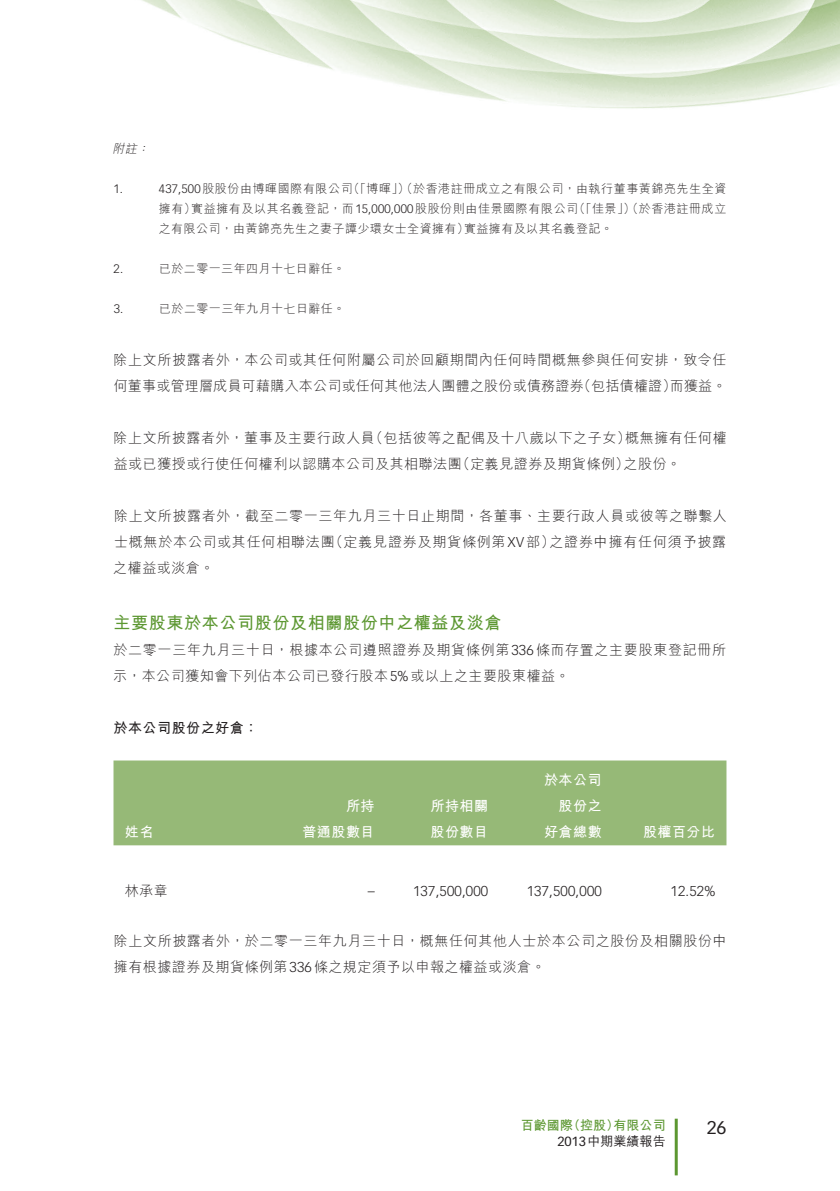
<style>
.page{position:relative;width:840px;height:1191px;background:#fff}
.page>*{position:absolute;margin:0;border:0;box-sizing:border-box;transform-origin:0 0}
.t1{font:18px "Vectora LT Std";color:#231f20}
.t2{font:700 17px "M Hei HK";letter-spacing:.04em;color:#5c9731}
.t3{font:300 14px/26px "M Hei HK";letter-spacing:.045em;color:#231f20}
.t4{font:300 14px "M Hei HK";letter-spacing:.015em;color:#231f20}
.t5{font:700 14px/26px "M Hei HK";letter-spacing:.04em;color:#fff;text-align:right}
.t6{font:300 14px "Vectora LT Std";letter-spacing:.015em;color:#231f20}
.t7{font:700 14px "M Hei HK";letter-spacing:.04em;color:#231f20}
.t8{font:500 13px/16px "M Hei HK";letter-spacing:.005em;color:#231f20}
.t9{font:700 13px "M Hei HK";letter-spacing:.005em;color:#5c9731}
.t10{font:300 12px "M Hei HK";letter-spacing:.045em;color:#231f20}
.t11{font:300 12px "Vectora LT Std";color:#231f20}
.t12{font:italic 300 12px "M Hei HK";color:#231f20}
.s1{font-family:"Vectora LT Std"}
.s2{font-weight:700;color:#5c9731}
.s3{font-family:"Vectora LT Std";font-weight:400}
</style>
<div class="page">
<img style="left:113px;top:0;width:726px;height:1176px">
<hr style="left:674px;top:1118px;width:3px;height:57px;background:#5c9731">
<div style="left:113px;top:760px;width:613px;height:85px;background:#96b977"></div>
<p class="t12" style="left:112px;top:142px;width:28px">附註</p>
<p class="t12" style="left:137px;top:142px;width:16px">：</p>
<p class="t11" style="left:113px;top:181px;width:11px">1.</p>
<p class="t11" style="left:114px;top:261px;width:11px">2.</p>
<p class="t10" style="left:348px;top:182px;width:380px">（「博暉」）（於香港註冊成立之有限公司，由執行董事黃錦亮先生全資</p>
<p class="t10" style="left:159px;top:182px;width:195px"><span class="s1">437,500</span>股股份由博暉國際有限公司</p>
<p class="t10" style="left:159px;top:202px;width:38px">擁有）</p>
<p class="t10" style="left:191px;top:202px;width:388px">實益擁有及以其名義登記，而<span class="s1">15,000,000</span>股股份則由佳景國際有限公司</p>
<p class="t10" style="left:573px;top:202px;width:154px">（「佳景」）（於香港註冊成立</p>
<p class="t10" style="left:159px;top:222px;width:311px">之有限公司，由黃錦亮先生之妻子譚少環女士全資擁有）</p>
<p class="t10" style="left:159px;top:262px;width:187px">已於二零一三年四月十七日辭任。</p>
<p class="t10" style="left:463px;top:222px;width:150px">實益擁有及以其名義登記。</p>
<p class="t10" style="left:159px;top:302px;width:187px">已於二零一三年九月十七日辭任。</p>
<p class="t11" style="left:114px;top:301px;width:11px">3.</p>
<p class="t3" style="left:113px;top:346px;width:614px;text-align:right">除上文所披露者外，本公司或其任何附屬公司於回顧期間內任何時間概無參與任何安排，致令任而獲益。</p>
<p class="t3" style="left:576px;top:372px;width:101px">（包括債權證）</p>
<p class="t4" style="left:114px;top:378px;width:471px">何董事或管理層成員可藉購入本公司或任何其他法人團體之股份或債務證券</p>
<p class="t3" style="left:625px;top:424px;width:103px">概無擁有任何權</p>
<p class="t3" style="left:369px;top:424px;width:263px">（包括彼等之配偶及十八歲以下之子女）</p>
<p class="t3" style="left:113px;top:424px;width:263px">除上文所披露者外，董事及主要行政人員</p>
<p class="t3" style="left:456px;top:450px;width:174px">（定義見證券及期貨條例）</p>
<p class="t3" style="left:114px;top:450px;width:349px">益或已獲授或行使任何權利以認購本公司及其相聯法團</p>
<p class="t3" style="left:114px;top:502px;width:614px;text-align:right">除上文所披露者外，截至二零一三年九月三十日止期間，各董事、主要行政人員或彼等之聯繫人之證券中擁有任何須予披露</p>
<p class="t3" style="left:623px;top:450px;width:59px">之股份。</p>
<p class="t3" style="left:329px;top:528px;width:227px">（定義見證券及期貨條例第<span class="s1">XV</span>部）</p>
<p class="t3" style="left:113px;top:528px;width:223px">士概無於本公司或其任何相聯法團之權益或淡倉。</p>
<p class="t2" style="left:113px;top:610px;width:389px">主要股東於本公司股份及相關股份中之權益及淡倉</p>
<p class="t3" style="left:113px;top:636px;width:614px">於二零一三年九月三十日，根據本公司遵照證券及期貨條例第<span class="s1">336</span>條而存置之主要股東登記冊所示，本公司獲知會下列佔本公司已發行股本<span class="s1">5%</span>或以上之主要股東權益。</p>
<p class="t7" style="left:113px;top:717px;width:146px">於本公司股份之好倉：</p>
<p class="t5" style="left:125px;top:817px;width:30px">姓名</p>
<p class="t5" style="left:302px;top:791px;width:74px">所持<br>普通股數目</p>
<p class="t5" style="left:430px;top:791px;width:59px;text-align:left">所持相關股份數目</p>
<p class="t5" style="left:543px;top:765px;width:59px">於本公司股份之</p>
<p class="t5" style="left:543px;top:817px;width:59px">好倉總數</p>
<p class="t5" style="left:642px;top:817px;width:74px">股權百分比</p>
<p class="t3" style="left:125px;top:877px;width:45px">林承章</p>
<p class="t3" style="left:114px;top:927px;width:614px">除上文所披露者外，於二零一三年九月三十日，概無任何其他人士於本公司之股份及相關股份中擁有根據證券及期貨條例第<span class="s1">336</span>條之規定須予以申報之權益或淡倉。</p>
<p class="t6" style="left:670px;top:882px;width:46px">12.52%</p>
<p class="t6" style="left:413px;top:882px;width:77px">137,500,000</p>
<p class="t6" style="left:526px;top:882px;width:77px">137,500,000</p>
<p class="t6" style="left:367px;top:882px;width:8px">–</p>
<p class="t9" style="left:567px;top:1116px;width:53px">（控股）</p>
<p class="t8" style="left:557px;top:1116px;width:110px;text-indent:-37px"><span class="s2">百齡國際<br></span><span class="s3">2013</span>中期業績報告</p>
<p class="t1" style="left:706px;top:1116px;width:21px">26</p>
<p class="t9" style="left:613px;top:1116px;width:54px">有限公司</p>
</div>
